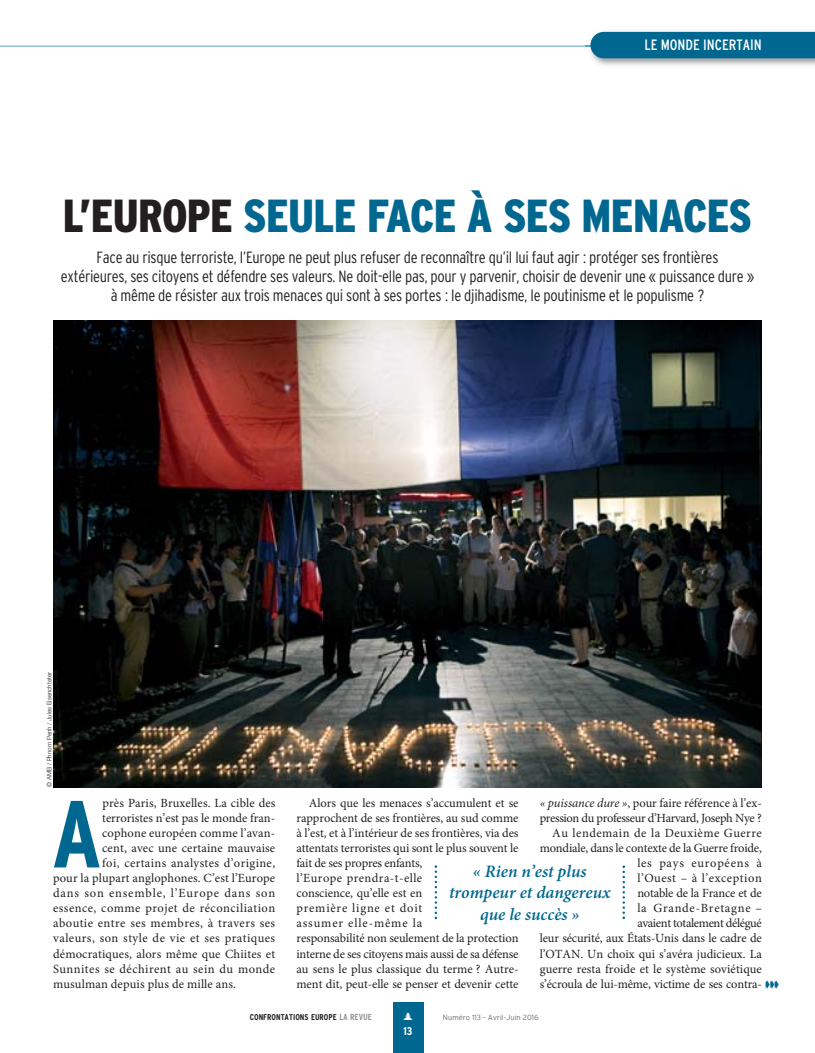
<style>
.page{position:relative;width:815px;height:1053px;background:#fff}
.page>*{position:absolute;margin:0;border:0;box-sizing:border-box;transform-origin:0 0}
.t1{font:700 condensed 95px "Interstate";color:#006890}
.t2{font:900 condensed 46.25px "Interstate";letter-spacing:-.015em;color:#006890}
.t3{font:italic 600 17.5px/21.2px "Minion Pro";color:#006890;text-align:center}
.t4{font:300 condensed 16.25px/18.8px "Interstate";letter-spacing:-.015em;color:#231f20;text-align:center}
.t5{font:condensed 15px "Interstate";color:#fff}
.t6{font:12.5px/15px "Minion Pro";color:#231f20}
.t7{font:12.5px "Minion Pro";letter-spacing:.035em;color:#231f20}
.t8{font:12.5px "Minion Pro";letter-spacing:.03em;color:#231f20}
.t9{font:12.5px "Minion Pro";letter-spacing:.065em;color:#231f20}
.t10{font:700 condensed 11.25px "Interstate";color:#fff}
.t11{font:10px "Zapf Dingbats ITC";color:#006890}
.t12{font:700 condensed 8.5px "Interstate";color:#231f20}
.t13{font:300 7.5px "Interstate";color:#6d6e70}
.t14{font:300 6.25px "Helvetica Neue";color:#231f20}
.s1{color:#231f20}
.s2{font-style:italic}
.s3{font-size:8.75px;color:#939598}
</style>
<div class="page">
<hr style="left:0;top:46px;width:762px;height:1px;background:#56a5c4">
<div style="left:393px;top:1002px;width:30px;height:50px;background:#006890"></div>
<img style="left:586px;top:31px;width:229px;height:35px">
<div style="left:590px;top:32px;width:225px;height:26px;background:#006890"></div>
<img style="left:53px;top:320px;width:709px;height:467px">
<svg style="left:435px;top:865px;width:2px;height:54px"></svg>
<svg style="left:622px;top:865px;width:3px;height:54px"></svg>
<p class="t5" style="left:644px;top:39px;width:119px">LE MONDE INCERTAIN</p>
<h2 class="t2" style="left:63px;top:198px;width:691px"><span class="s1">L’EUROPE</span> SEULE FACE À SES MENACES</h2>
<p class="t4" style="left:61px;top:249px;width:695px">Face au risque terroriste, l’Europe ne peut plus refuser de reconnaître qu’il lui faut agir : protéger ses frontières<br>extérieures, ses citoyens et défendre ses valeurs. Ne doit-elle pas, pour y parvenir, choisir de devenir une « puissance dure » à même de résister aux trois menaces qui sont à ses portes : le djihadisme, le poutinisme et le populisme ?</p>
<p class="t14" style="left:46px;top:787px;width:116px;rotate:-90deg">© AMB / Phnom Penh / Jules Eisenchteter</p>
<h1 class="t1" style="left:51px;top:798px;width:52px">A</h1>
<p class="t6" style="left:103px;top:797px;width:174px">près Paris, Bruxelles. La cible des</p>
<p class="t6" style="left:102px;top:812px;width:174px">terroristes n’est pas le monde fran-</p>
<p class="t6" style="left:102px;top:827px;width:174px">cophone européen comme l’avan-</p>
<p class="t6" style="left:102px;top:842px;width:174px">cent, avec une certaine mauvaise</p>
<p class="t8" style="left:102px;top:858px;width:174px">foi, certains analystes d’origine,</p>
<p class="t6" style="left:53px;top:872px;width:224px">pour la plupart anglophones. C’est l’Europe</p>
<p class="t9" style="left:53px;top:888px;width:224px">dans son ensemble, l’Europe dans son</p>
<p class="t7" style="left:53px;top:903px;width:224px">essence, comme projet de réconciliation</p>
<p class="t7" style="left:53px;top:918px;width:224px">aboutie entre ses membres, à travers ses</p>
<p class="t7" style="left:53px;top:933px;width:224px">valeurs, son style de vie et ses pratiques</p>
<p class="t6" style="left:53px;top:947px;width:224px">démocratiques, alors même que Chiites et</p>
<p class="t7" style="left:53px;top:963px;width:224px">Sunnites se déchirent au sein du monde</p>
<p class="t6" style="left:53px;top:977px;width:184px">musulman depuis plus de mille ans.</p>
<p class="t6" style="left:296px;top:797px;width:224px;text-indent:12px">Alors que les menaces s’accumulent et se rapprochent de ses frontières, au sud comme à l’est, et à l’intérieur de ses frontières, via des attentats terroristes qui sont le plus souvent le fait de ses propres enfants,<br>l’Europe prendra-t-elle<br>conscience, qu’elle est en<br>première ligne et doit<br>assumer elle-même la<br>responsabilité non seulement de la protection interne de ses citoyens mais aussi de sa défense au sens le plus classique du terme ? Autre&shy;ment dit, peut-elle se penser et devenir cette</p>
<p class="t6" style="left:540px;top:797px;width:224px;text-align:right"><span class="s2">« puissance dure »</span>, pour faire référence à l’ex&shy;pression du professeur d’Harvard, Joseph Nye ?<br>Au lendemain de la Deuxième Guerre mondiale, dans le contexte de la Guerre froide, les pays européens à<br>l’Ouest – à l’exception<br>notable de la France et de<br>la Grande-Bretagne –<br>avaient totalement délégué<br>leur sécurité, aux États-Unis dans le cadre de l’OTAN. Un choix qui s’avéra judicieux. La guerre resta froide et le système soviétique s’écroula de lui-même, victime de ses contra-</p>
<h3 class="t3" style="left:449px;top:862px;width:163px">« Rien n’est plus trompeur et dangereux que le succès »</h3>
<p class="t11" style="left:765px;top:980px;width:15px">➧➧➧</p>
<p class="t12" style="left:250px;top:1013px;width:124px">CONFRONTATIONS EUROPE <span class="s3">LA REVUE</span></p>
<p class="t13" style="left:443px;top:1014px;width:97px">Numéro 113 – Avril-Juin 2016</p>
<p class="t10" style="left:403px;top:1026px;width:11px">13</p>
</div>
